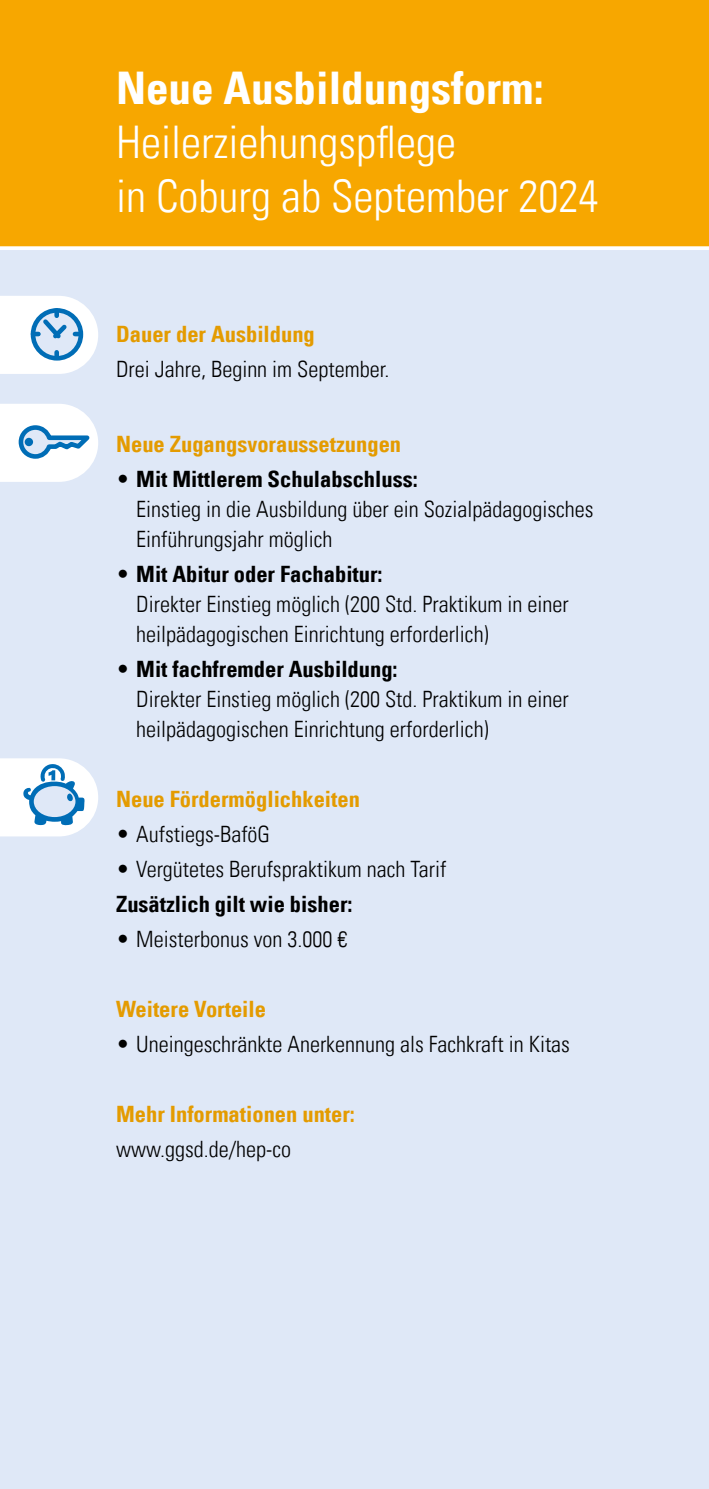
<style>
.page{position:relative;width:709px;height:1489px;background:#fff}
.page>*{position:absolute;margin:0;border:0;box-sizing:border-box;transform-origin:0 0}
.t1{font:45px/54px "Univers Com 47 Light Cond";color:#fff}
.t2{font:45px "Univers Com 67 Bold Cond";color:#fff}
.t3{font:22.5px/30px "Univers Com 47 Light Cond";color:#000}
.t4{font:22.5px "Univers Com 67 Bold Cond";color:#e49b00}
.t5{font:22.5px "Univers Com 67 Bold Cond";color:#000}
.s1{font-family:"Univers Com 47 Light Cond"}
</style>
<div class="page">
<div style="left:0;top:0;width:709px;height:248px;background:#f7a700"></div>
<div style="left:0;top:248px;width:709px;height:1240px;background:#dfe8f7"></div>
<svg style="left:0;top:296px;width:98px;height:78px"></svg>
<svg style="left:0;top:404px;width:98px;height:78px;background:#e0edf6"></svg>
<div style="left:25px;top:438px;width:8px;height:8px;border:5px solid #006db6;border-radius:50%"></div>
<svg style="left:0;top:246px;width:709px;height:4px;background:#fef8ec"></svg>
<svg style="left:0;top:758px;width:98px;height:78px"></svg>
<h1 class="t2" style="left:116px;top:60px;width:429px">Neue Ausbildungsform:</h1>
<h1 class="t1" style="left:116px;top:115px;width:484px">Heilerziehungspflege<br>in Coburg ab September 2024</h1>
<p class="t4" style="left:116px;top:320px;width:200px">Dauer der Ausbildung</p>
<p class="t3" style="left:116px;top:354px;width:275px">Drei Jahre, Beginn im September.</p>
<p class="t4" style="left:116px;top:430px;width:286px">Neue Zugangsvoraussetzungen</p>
<p class="t5" style="left:116px;top:465px;width:303px"><span class="s1">•</span> Mit Mittlerem Schulabschluss:</p>
<p class="t3" style="left:136px;top:494px;width:459px">Einstieg in die Ausbildung über ein Sozialpädagogisches<br>Einführungsjahr möglich</p>
<p class="t5" style="left:116px;top:560px;width:268px"><span class="s1">•</span> Mit Abitur oder Fachabitur:</p>
<p class="t3" style="left:136px;top:589px;width:434px">Direkter Einstieg möglich (200 Std. Praktikum in einer heilpädagogischen Einrichtung erforderlich)</p>
<p class="t5" style="left:116px;top:655px;width:283px"><span class="s1">•</span> Mit fachfremder Ausbildung:</p>
<p class="t3" style="left:136px;top:684px;width:434px">Direkter Einstieg möglich (200 Std. Praktikum in einer heilpädagogischen Einrichtung erforderlich)</p>
<p class="t4" style="left:116px;top:785px;width:245px">Neue Fördermöglichkeiten</p>
<p class="t3" style="left:116px;top:819px;width:155px">• Aufstiegs-BaföG</p>
<p class="t3" style="left:116px;top:854px;width:332px">• Vergütetes Berufspraktikum nach Tarif</p>
<p class="t5" style="left:116px;top:890px;width:238px">Zusätzlich gilt wie bisher:</p>
<p class="t3" style="left:116px;top:924px;width:233px">• Meisterbonus von 3.000 €</p>
<p class="t4" style="left:116px;top:995px;width:151px">Weitere Vorteile</p>
<p class="t3" style="left:116px;top:1029px;width:455px">• Uneingeschränkte Anerkennung als Fachkraft in Kitas</p>
<p class="t4" style="left:116px;top:1100px;width:240px">Mehr Informationen unter:</p>
<p class="t3" style="left:116px;top:1133px;width:177px">www.ggsd.de/hep-co</p>
</div>
